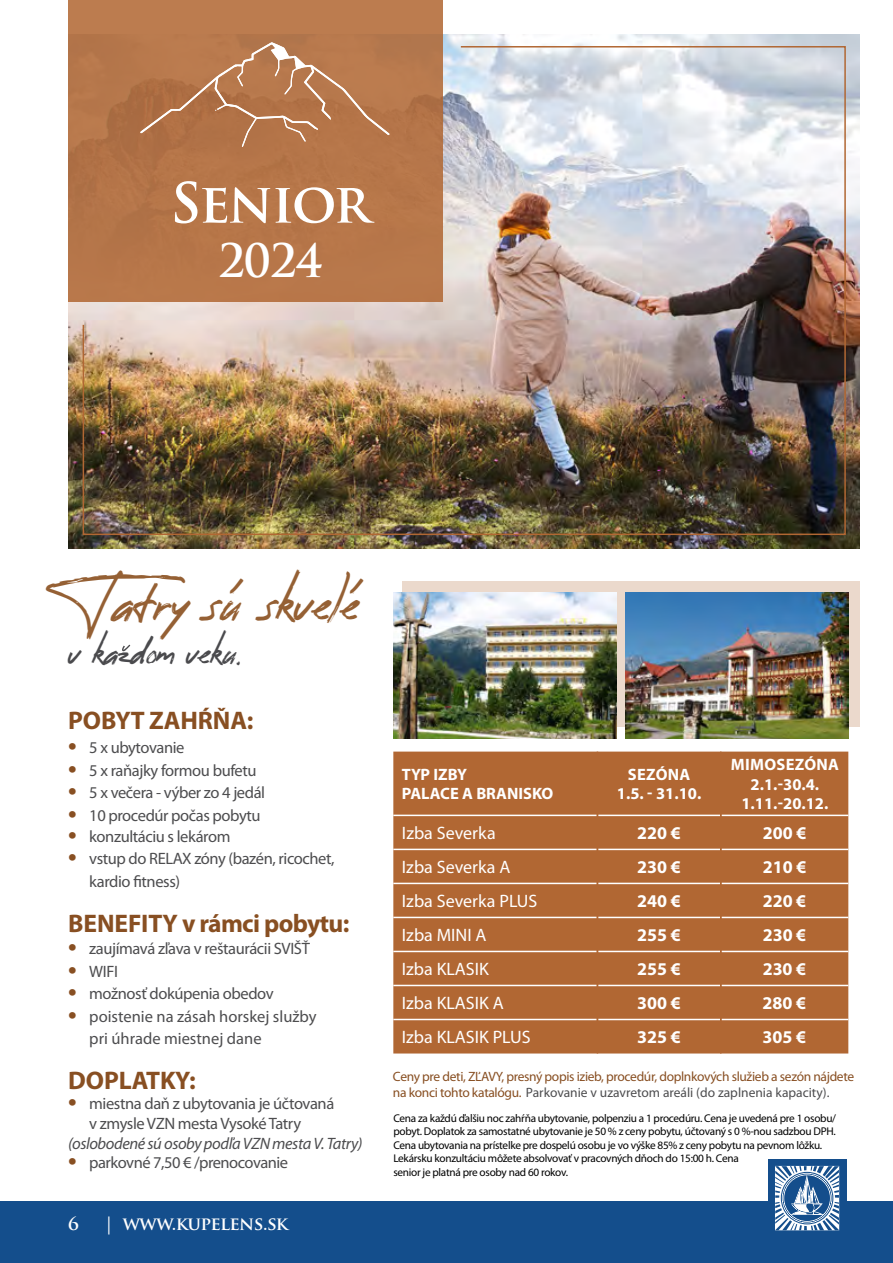
<style>
.page{position:relative;width:893px;height:1263px;background:#fff}
.page>*{position:absolute;margin:0;border:0;box-sizing:border-box;transform-origin:0 0}
.t1{font:700 54px "Trajan Pro";letter-spacing:-.045em;color:#fff}
.t2{font:45px "Reey";letter-spacing:-.025em;color:#956034}
.t3{font:700 45px "Trajan Pro";color:#fff}
.t4{font:30px "Reey";letter-spacing:-.025em;color:#4a4a4d}
.t5{font:700 25.5px "Myriad Pro";letter-spacing:-.005em;color:#884f22}
.t6{font:700 25.5px "Myriad Pro";letter-spacing:-.025em;color:#884f22}
.t7{font:18px "Myriad Pro";color:#fff}
.t8{font:700 18px "Myriad Pro";color:#fff}
.t9{font:700 18px "Trajan Pro";letter-spacing:-.025em;color:#fff}
.t10{font:16.5px/22.5px "Myriad Pro";letter-spacing:-.025em;color:#4d4d4f}
.t11{font:16.5px/22.5px "Myriad Pro";color:#4d4d4f}
.t12{font:700 16.5px/19.5px "Myriad Pro";letter-spacing:.02em;color:#fff;text-align:center}
.t13{font:italic 16.5px "Myriad Pro";letter-spacing:-.025em;color:#4d4d4f}
.t14{font:700 16.5px/19.5px "Myriad Pro";color:#fff}
.t15{font:13.5px/16.2px "Myriad Pro";letter-spacing:-.025em;color:#884f22}
.t16{font:11.25px/13.5px "Myriad Pro";letter-spacing:-.025em;color:#000}
.s1{font-weight:700;font-size:25.5px;color:#884f22}
.s2{color:#4d4d4f}
</style>
<div class="page">
<div style="left:0;top:1201px;width:893px;height:62px;background:#144e8c"></div>
<img style="left:68px;top:34px;width:792px;height:515px">
<div style="left:68px;top:0;width:374px;height:302px;background:#bc7c4f"></div>
<div style="left:402px;top:581px;width:458px;height:146px;background:#ebd9cc"></div>
<img style="left:82px;top:45px;width:765px;height:491px">
<img style="left:393px;top:592px;width:223px;height:146px">
<img style="left:625px;top:592px;width:223px;height:146px">
<div style="left:768px;top:1159px;width:78px;height:78px;background:#144e8c"></div>
<svg style="left:775px;top:1166px;width:64px;height:64px"></svg>
<div style="left:393px;top:752px;width:455px;height:301px;background:#b16733"></div>
<hr style="left:393px;top:815px;width:204px;height:1px;background:#fff">
<hr style="left:598px;top:815px;width:122px;height:1px;background:#fff">
<hr style="left:721px;top:815px;width:127px;height:1px;background:#fff">
<hr style="left:393px;top:849px;width:204px;height:1px;background:#fff">
<hr style="left:598px;top:849px;width:122px;height:1px;background:#fff">
<hr style="left:721px;top:849px;width:127px;height:1px;background:#fff">
<hr style="left:393px;top:883px;width:204px;height:1px;background:#fff">
<hr style="left:598px;top:883px;width:122px;height:1px;background:#fff">
<hr style="left:721px;top:883px;width:127px;height:1px;background:#fff">
<hr style="left:393px;top:917px;width:204px;height:1px;background:#fff">
<hr style="left:598px;top:917px;width:122px;height:1px;background:#fff">
<hr style="left:721px;top:917px;width:127px;height:1px;background:#fff">
<hr style="left:393px;top:951px;width:204px;height:1px;background:#fff">
<hr style="left:598px;top:951px;width:122px;height:1px;background:#fff">
<hr style="left:721px;top:951px;width:127px;height:1px;background:#fff">
<hr style="left:393px;top:985px;width:204px;height:1px;background:#fff">
<hr style="left:598px;top:985px;width:122px;height:1px;background:#fff">
<hr style="left:721px;top:985px;width:127px;height:1px;background:#fff">
<hr style="left:393px;top:1019px;width:204px;height:1px;background:#fff">
<hr style="left:598px;top:1019px;width:122px;height:1px;background:#fff">
<hr style="left:721px;top:1019px;width:127px;height:1px;background:#fff">
<hr style="left:597px;top:751px;width:1px;height:64px;background:#b16733">
<hr style="left:720px;top:751px;width:1px;height:64px;background:#b16733">
<hr style="left:597px;top:815px;width:1px;height:34px;background:#b16733">
<hr style="left:720px;top:815px;width:1px;height:34px;background:#b16733">
<hr style="left:597px;top:849px;width:1px;height:34px;background:#b16733">
<hr style="left:720px;top:849px;width:1px;height:34px;background:#b16733">
<hr style="left:597px;top:883px;width:1px;height:34px;background:#b16733">
<hr style="left:720px;top:883px;width:1px;height:34px;background:#b16733">
<hr style="left:597px;top:917px;width:1px;height:34px;background:#b16733">
<hr style="left:720px;top:917px;width:1px;height:34px;background:#b16733">
<hr style="left:597px;top:951px;width:1px;height:34px;background:#b16733">
<hr style="left:720px;top:951px;width:1px;height:34px;background:#b16733">
<hr style="left:597px;top:985px;width:1px;height:34px;background:#b16733">
<hr style="left:720px;top:985px;width:1px;height:34px;background:#b16733">
<hr style="left:597px;top:1019px;width:1px;height:34px;background:#b16733">
<hr style="left:720px;top:1019px;width:1px;height:34px;background:#b16733">
<svg style="left:122px;top:645px;width:8px;height:6px"></svg>
<svg style="left:140px;top:42px;width:249px;height:105px"></svg>
<h1 class="t1" style="left:170px;top:169px;width:202px">SENIOR</h1>
<h2 class="t3" style="left:218px;top:232px;width:106px">2024</h2>
<h2 class="t2" style="left:68px;top:580px;width:297px">Tatry sú skvelé</h2>
<h3 class="t4" style="left:68px;top:637px;width:175px">v kazdom veku.</h3>
<h3 class="t5" style="left:68px;top:704px;width:187px">POBYT ZAHŔŇA:</h3>
<h3 class="t10" style="left:68px;top:736px;width:118px"><span class="s1">•</span> 5 x ubytovanie</h3>
<h3 class="t10" style="left:68px;top:758px;width:190px"><span class="s1">•</span> 5 x raňajky formou bufetu</h3>
<h3 class="t10" style="left:68px;top:781px;width:199px"><span class="s1">•</span> 5 x večera - výber zo 4 jedál</h3>
<h3 class="t10" style="left:68px;top:803px;width:194px"><span class="s1">•</span> 10 procedúr počas pobytu</h3>
<h3 class="t10" style="left:68px;top:824px;width:164px"><span class="s1">•</span> konzultáciu s lekárom</h3>
<h3 class="t10" style="left:89px;top:847px;width:247px;text-indent:-21px"><span class="s1">•</span> vstup do RELAX zóny (bazén, ricochet, kardio fitness)</h3>
<h3 class="t6" style="left:68px;top:906px;width:283px">BENEFITY v rámci pobytu:</h3>
<h3 class="t10" style="left:68px;top:937px;width:243px"><span class="s1">•</span> zaujímavá zľava v reštaurácii SVIŠŤ</h3>
<h3 class="t10" style="left:68px;top:959px;width:51px"><span class="s1">•</span> WIFI</h3>
<h3 class="t10" style="left:68px;top:982px;width:207px"><span class="s1">•</span> možnosť dokúpenia obedov</h3>
<h3 class="t11" style="left:89px;top:1004px;width:229px;text-indent:-21px"><span class="s1">•</span> poistenie na zásah horskej služby pri úhrade miestnej dane</h3>
<h3 class="t5" style="left:68px;top:1064px;width:129px">DOPLATKY:</h3>
<h3 class="t10" style="left:89px;top:1093px;width:246px;line-height:19.8px;text-indent:-21px"><span class="s1">•</span> miestna daň z ubytovania je účtovaná v zmysle VZN mesta Vysoké Tatry</h3>
<h3 class="t13" style="left:68px;top:1133px;width:296px">(oslobodené sú osoby podľa VZN mesta V. Tatry)</h3>
<h3 class="t10" style="left:68px;top:1151px;width:222px"><span class="s1">•</span> parkovné 7,50 € /prenocovanie</h3>
<h3 class="t9" style="left:68px;top:1212px;width:12px">6</h3>
<h3 class="t9" style="left:105px;top:1212px;width:185px">| WWW.KUPELENS.SK</h3>
<h3 class="t14" style="left:402px;top:764px;width:153px">TYP IZBY<br>PALACE A BRANISKO</h3>
<h3 class="t12" style="left:617px;top:764px;width:86px">SEZÓNA<br>1.5. - 31.10.</h3>
<h3 class="t12" style="left:731px;top:754px;width:110px">MIMOSEZÓNA<br>2.1.-30.4.<br>1.11.-20.12.</h3>
<h3 class="t7" style="left:402px;top:822px;width:95px">Izba Severka</h3>
<h3 class="t8" style="left:637px;top:821px;width:45px">220 €</h3>
<h3 class="t8" style="left:763px;top:821px;width:45px">200 €</h3>
<h3 class="t7" style="left:402px;top:856px;width:110px">Izba Severka A</h3>
<h3 class="t8" style="left:637px;top:855px;width:45px">230 €</h3>
<h3 class="t8" style="left:763px;top:855px;width:45px">210 €</h3>
<h3 class="t7" style="left:402px;top:890px;width:137px">Izba Severka PLUS</h3>
<h3 class="t8" style="left:637px;top:889px;width:45px">240 €</h3>
<h3 class="t8" style="left:763px;top:889px;width:45px">220 €</h3>
<h3 class="t7" style="left:402px;top:924px;width:86px">Izba MINI A</h3>
<h3 class="t8" style="left:637px;top:923px;width:45px">255 €</h3>
<h3 class="t8" style="left:763px;top:923px;width:45px">230 €</h3>
<h3 class="t7" style="left:402px;top:958px;width:89px">Izba KLASIK</h3>
<h3 class="t8" style="left:637px;top:957px;width:45px">255 €</h3>
<h3 class="t8" style="left:763px;top:957px;width:45px">230 €</h3>
<h3 class="t7" style="left:402px;top:992px;width:103px">Izba KLASIK A</h3>
<h3 class="t8" style="left:637px;top:991px;width:45px">300 €</h3>
<h3 class="t8" style="left:763px;top:991px;width:45px">280 €</h3>
<h3 class="t7" style="left:402px;top:1026px;width:130px">Izba KLASIK PLUS</h3>
<h3 class="t8" style="left:637px;top:1025px;width:45px">325 €</h3>
<h3 class="t8" style="left:763px;top:1025px;width:45px">305 €</h3>
<p class="t15" style="left:393px;top:1068px;width:463px">Ceny pre deti, ZĽAVY, presný popis izieb, procedúr, doplnkových služieb a sezón nájdete na konci tohto katalógu. <span class="s2">Parkovanie v uzavretom areáli (do zaplnenia kapacity).</span></p>
<p class="t16" style="left:393px;top:1111px;width:444px">Cena za každú ďalšiu noc zahŕňa ubytovanie, polpenziu a 1 procedúru. Cena je uvedená pre 1 osobu/ pobyt. Doplatok za samostatné ubytovanie je 50 % z ceny pobytu, účtovaný s 0 %-nou sadzbou DPH.<br>Cena ubytovania na prístelke pre dospelú osobu je vo výške 85% z ceny pobytu na pevnom lôžku.<br>Lekársku konzultáciu môžete absolvovať v pracovných dňoch do 15:00 h. Cena<br>senior je platná pre osoby nad 60 rokov.</p>
</div>
